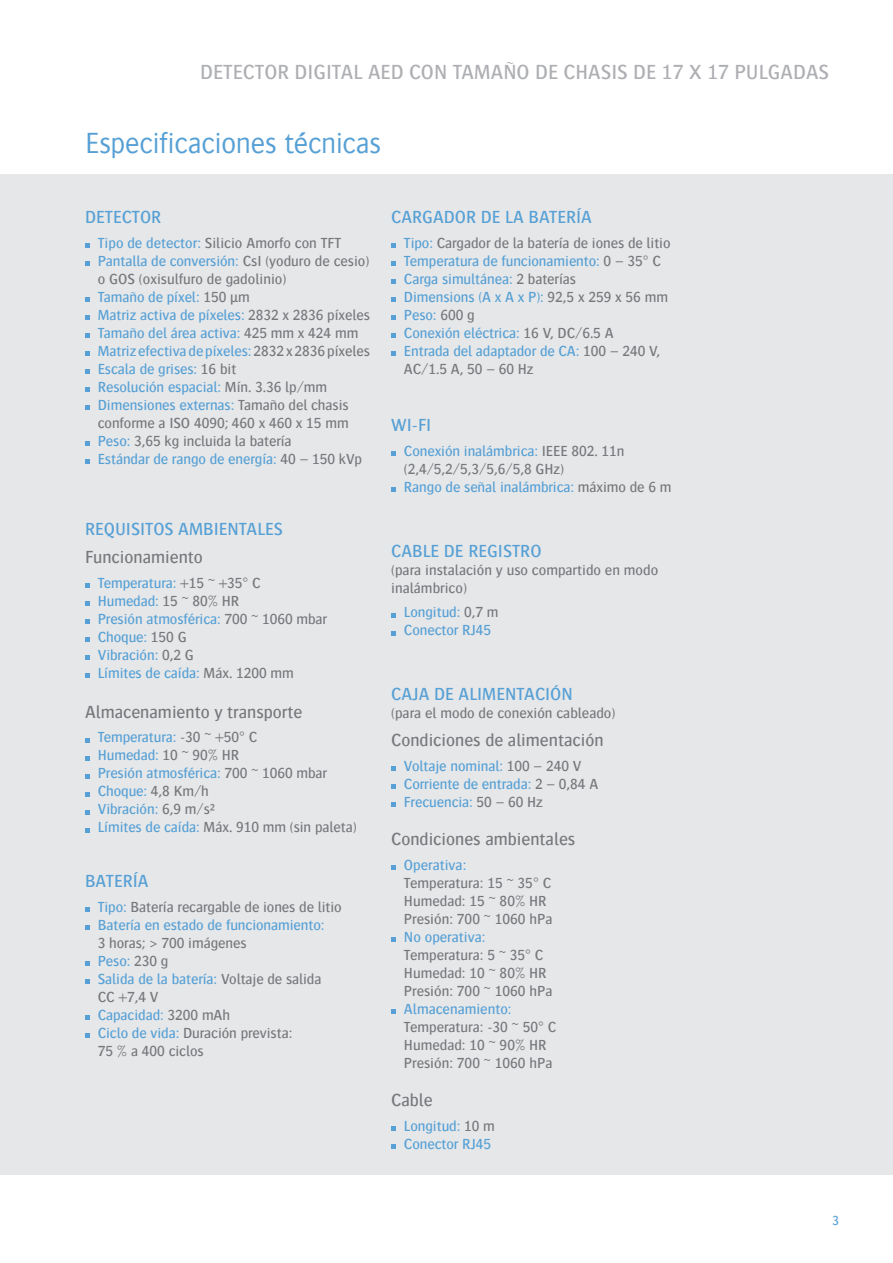
<style>
.page{position:relative;width:893px;height:1263px;background:#fff}
.page>*{position:absolute;margin:0;border:0;box-sizing:border-box;transform-origin:0 0}
.t1{font:300 30px "Bosis For Agfa";letter-spacing:-.01em;color:#56a0d5}
.t2{font:500 21px "Bosis For Agfa";color:#aeafb3}
.t3{font:500 18px "Bosis For Agfa";color:#56a0d5}
.t4{font:500 18px "Bosis For Agfa";color:#76787b}
.t5{font:500 15px/18px "Bosis For Agfa";letter-spacing:-.005em;color:#76787b}
.t6{font:500 15px/18px "Bosis For Agfa";letter-spacing:-.005em;color:#56a0d5}
.t7{font:500 13.5px "Bosis For Agfa";color:#56a0d5}
.s1{color:#56a0d5}
.s2{color:#76787b}
</style>
<div class="page">
<div style="left:0;top:174px;width:893px;height:1000px;background:#e6e7e9"></div>
<svg style="left:85px;top:243px;width:5px;height:5px"></svg>
<svg style="left:85px;top:261px;width:5px;height:5px"></svg>
<svg style="left:85px;top:297px;width:5px;height:5px"></svg>
<svg style="left:85px;top:315px;width:5px;height:5px"></svg>
<svg style="left:85px;top:333px;width:5px;height:5px"></svg>
<svg style="left:85px;top:351px;width:5px;height:5px"></svg>
<svg style="left:85px;top:369px;width:5px;height:5px"></svg>
<svg style="left:85px;top:387px;width:5px;height:5px"></svg>
<svg style="left:85px;top:405px;width:5px;height:5px"></svg>
<svg style="left:85px;top:441px;width:5px;height:5px"></svg>
<svg style="left:85px;top:459px;width:5px;height:5px"></svg>
<svg style="left:85px;top:583px;width:5px;height:5px"></svg>
<svg style="left:85px;top:601px;width:5px;height:5px"></svg>
<svg style="left:85px;top:619px;width:5px;height:5px"></svg>
<svg style="left:85px;top:637px;width:5px;height:5px"></svg>
<svg style="left:85px;top:655px;width:5px;height:5px"></svg>
<svg style="left:85px;top:673px;width:5px;height:5px"></svg>
<svg style="left:85px;top:738px;width:5px;height:4px"></svg>
<svg style="left:85px;top:756px;width:5px;height:4px"></svg>
<svg style="left:85px;top:774px;width:5px;height:4px"></svg>
<svg style="left:85px;top:792px;width:5px;height:4px"></svg>
<svg style="left:85px;top:810px;width:5px;height:4px"></svg>
<svg style="left:85px;top:828px;width:5px;height:4px"></svg>
<svg style="left:85px;top:907px;width:5px;height:5px"></svg>
<svg style="left:85px;top:925px;width:5px;height:5px"></svg>
<svg style="left:85px;top:961px;width:5px;height:5px"></svg>
<svg style="left:85px;top:979px;width:5px;height:5px"></svg>
<svg style="left:85px;top:1015px;width:5px;height:5px"></svg>
<svg style="left:85px;top:1033px;width:5px;height:5px"></svg>
<svg style="left:391px;top:243px;width:5px;height:5px"></svg>
<svg style="left:391px;top:261px;width:5px;height:5px"></svg>
<svg style="left:391px;top:279px;width:5px;height:5px"></svg>
<svg style="left:391px;top:297px;width:5px;height:5px"></svg>
<svg style="left:391px;top:315px;width:5px;height:5px"></svg>
<svg style="left:391px;top:333px;width:5px;height:5px"></svg>
<svg style="left:391px;top:351px;width:5px;height:5px"></svg>
<svg style="left:391px;top:452px;width:5px;height:4px"></svg>
<svg style="left:391px;top:488px;width:5px;height:4px"></svg>
<svg style="left:391px;top:613px;width:5px;height:4px"></svg>
<svg style="left:391px;top:631px;width:5px;height:4px"></svg>
<svg style="left:391px;top:766px;width:5px;height:5px"></svg>
<svg style="left:391px;top:784px;width:5px;height:5px"></svg>
<svg style="left:391px;top:802px;width:5px;height:5px"></svg>
<svg style="left:391px;top:865px;width:5px;height:5px"></svg>
<svg style="left:391px;top:937px;width:5px;height:5px"></svg>
<svg style="left:391px;top:1009px;width:5px;height:5px"></svg>
<svg style="left:391px;top:1126px;width:5px;height:4px"></svg>
<svg style="left:391px;top:1144px;width:5px;height:4px"></svg>
<h2 class="t2" style="left:200px;top:61px;width:630px">DETECTOR DIGITAL AED CON TAMAÑO DE CHASIS DE 17 X 17 PULGADAS</h2>
<h1 class="t1" style="left:85px;top:127px;width:298px">Especificaciones técnicas</h1>
<p class="t3" style="left:85px;top:207px;width:78px">DETECTOR</p>
<p class="t5" style="left:98px;top:234px;width:274px"><span class="s1">Tipo de detector:</span> Silicio Amorfo con TFT <span class="s1">Pantalla de conversión:</span> CsI (yoduro de cesio) o GOS (oxisulfuro de gadolinio)<br><span class="s1">Tamaño de píxel:</span> 150 μm<br><span class="s1">Matriz activa de píxeles:</span> 2832 x 2836 píxeles <span class="s1">Tamaño del área activa:</span> 425 mm x 424 mm <span class="s1">Matriz efectiva de píxeles:</span> 2832 x 2836 píxeles <span class="s1">Escala de grises:</span> 16 bit<br><span class="s1">Resolución espacial:</span> Mín. 3.36 lp/mm <span class="s1">Dimensiones externas:</span> Tamaño del chasis conforme a ISO 4090; 460 x 460 x 15 mm <span class="s1">Peso:</span> 3,65 kg incluida la batería<br><span class="s1">Estándar de rango de energía:</span> 40 – 150 kVp</p>
<p class="t3" style="left:85px;top:519px;width:200px">REQUISITOS AMBIENTALES</p>
<p class="t4" style="left:85px;top:548px;width:119px">Funcionamiento</p>
<p class="t6" style="left:98px;top:574px;width:231px">Temperatura: <span class="s2">+15 ~ +35° C<br></span>Humedad: <span class="s2">15 ~ 80% HR<br></span>Presión atmosférica: <span class="s2">700 ~ 1060 mbar<br></span>Choque: <span class="s2">150 G<br></span>Vibración: <span class="s2">0,2 G<br></span>Límites de caída: <span class="s2">Máx. 1200 mm</span></p>
<p class="t4" style="left:85px;top:702px;width:219px">Almacenamiento y transporte</p>
<p class="t6" style="left:98px;top:728px;width:260px">Temperatura: <span class="s2">-30 ~ +50° C<br></span>Humedad: <span class="s2">10 ~ 90% HR<br></span>Presión atmosférica: <span class="s2">700 ~ 1060 mbar<br></span>Choque: <span class="s2">4,8 Km/h<br></span>Vibración: <span class="s2">6,9 m/s²<br></span>Límites de caída: <span class="s2">Máx. 910 mm (sin paleta)</span></p>
<p class="t3" style="left:85px;top:871px;width:65px">BATERÍA</p>
<p class="t6" style="left:98px;top:897px;width:245px">Tipo: <span class="s2">Batería recargable de iones de litio<br></span>Batería en estado de funcionamiento:</p>
<p class="t5" style="left:98px;top:933px;width:225px">3 horas; &gt; 700 imágenes<br><span class="s1">Peso:</span> 230 g<br><span class="s1">Salida de la batería:</span> Voltaje de salida<br>CC +7,4 V<br><span class="s1">Capacidad:</span> 3200 mAh<br><span class="s1">Ciclo de vida:</span> Duración prevista:<br>75 % a 400 ciclos</p>
<p class="t3" style="left:391px;top:207px;width:202px">CARGADOR DE LA BATERÍA</p>
<p class="t6" style="left:404px;top:234px;width:268px">Tipo: <span class="s2">Cargador de la batería de iones de litio<br></span>Temperatura de funcionamiento: <span class="s2">0 – 35° C<br></span>Carga simultánea: <span class="s2">2 baterías<br></span>Dimensions (A x A x P): <span class="s2">92,5 x 259 x 56 mm<br></span>Peso: <span class="s2">600 g<br></span>Conexión eléctrica: <span class="s2">16 V, DC/6.5 A<br></span>Entrada del adaptador de CA: <span class="s2">100 – 240 V,<br>AC/1.5 A, 50 – 60 Hz</span></p>
<p class="t3" style="left:391px;top:416px;width:41px">WI-FI</p>
<p class="t5" style="left:404px;top:442px;width:269px"><span class="s1">Conexión inalámbrica:</span> IEEE 802. 11n (2,4/5,2/5,3/5,6/5,8 GHz)<br><span class="s1">Rango de señal inalámbrica:</span> máximo de 6 m</p>
<p class="t3" style="left:391px;top:541px;width:152px">CABLE DE REGISTRO</p>
<p class="t5" style="left:391px;top:560px;width:268px">(para instalación y uso compartido en modo inalámbrico)</p>
<p class="t6" style="left:404px;top:603px;width:96px">Longitud: <span class="s2">0,7 m<br></span>Conector RJ45</p>
<p class="t3" style="left:391px;top:684px;width:183px">CAJA DE ALIMENTACIÓN</p>
<p class="t5" style="left:391px;top:703px;width:226px">(para el modo de conexión cableado)</p>
<p class="t4" style="left:391px;top:730px;width:214px">Condiciones de alimentación</p>
<p class="t6" style="left:404px;top:756px;width:196px">Voltaje nominal: <span class="s2">100 – 240 V<br></span>Corriente de entrada: <span class="s2">2 – 0,84 A<br></span>Frecuencia: <span class="s2">50 – 60 Hz</span></p>
<p class="t4" style="left:391px;top:829px;width:186px">Condiciones ambientales</p>
<p class="t6" style="left:404px;top:855px;width:64px">Operativa:</p>
<p class="t5" style="left:404px;top:873px;width:150px">Temperatura: 15 ~ 35° C<br>Humedad: 15 ~ 80% HR<br>Presión: 700 ~ 1060 hPa</p>
<p class="t6" style="left:404px;top:927px;width:83px">No operativa:</p>
<p class="t5" style="left:404px;top:945px;width:150px">Temperatura: 5 ~ 35° C<br>Humedad: 10 ~ 80% HR<br>Presión: 700 ~ 1060 hPa</p>
<p class="t6" style="left:404px;top:999px;width:109px">Almacenamiento:</p>
<p class="t5" style="left:404px;top:1017px;width:154px">Temperatura: -30 ~ 50° C<br>Humedad: 10 ~ 90% HR<br>Presión: 700 ~ 1060 hPa</p>
<p class="t4" style="left:391px;top:1090px;width:43px">Cable</p>
<p class="t6" style="left:404px;top:1116px;width:92px">Longitud: <span class="s2">10 m<br></span>Conector RJ45</p>
<p class="t7" style="left:832px;top:1213px;width:8px">3</p>
</div>
